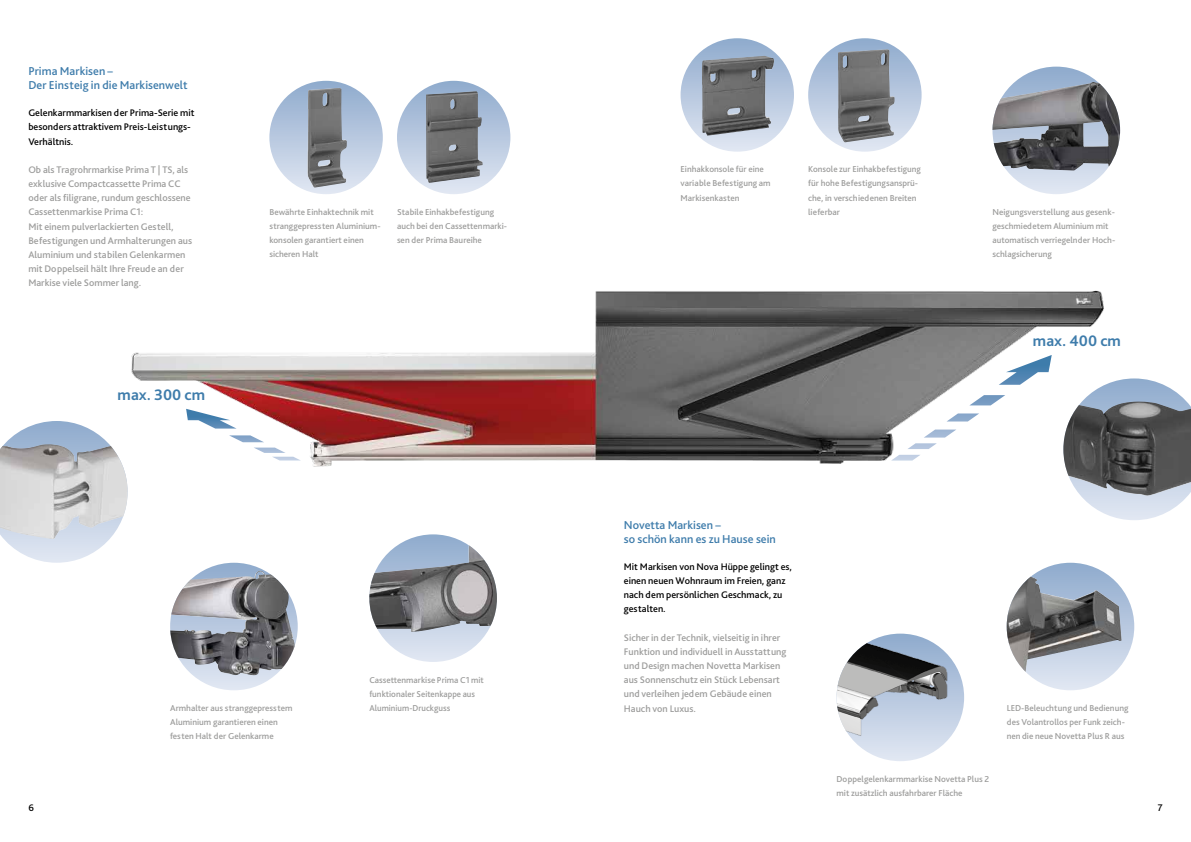
<style>
.page{position:relative;width:1191px;height:842px;background:#fff}
.page>*{position:absolute;margin:0;border:0;box-sizing:border-box;transform-origin:0 0}
.t1{font:700 16px "Bliss Pro";letter-spacing:.005em;color:#3e7cab}
.t2{font:500 12px/14.2px "Bliss Pro";letter-spacing:.005em;color:#3e7cab}
.t3{font:500 10px/14.2px "Bliss Pro";color:#9d9d9c}
.t4{font:500 10px/14.2px "Bliss Pro";color:#000}
.t5{font:500 9px/14.2px "Bliss Pro";color:#9d9d9c}
</style>
<div class="page">
<svg style="left:680px;top:38px;width:114px;height:114px;background:#b9c9e0"></svg>
<img style="left:702px;top:56px;width:72px;height:80px">
<svg style="left:369px;top:534px;width:128px;height:128px;background:#cbd6e8"></svg>
<img style="left:369px;top:545px;width:128px;height:87px">
<svg style="left:170px;top:563px;width:128px;height:127px"></svg>
<img style="left:170px;top:571px;width:125px;height:105px">
<div style="left:269px;top:81px;width:114px;height:113px;background:linear-gradient(to bottom,#90abcd,#e2e7f3);border-radius:57px"></div>
<img style="left:307px;top:88px;width:40px;height:100px">
<div style="left:397px;top:81px;width:113px;height:113px;background:linear-gradient(to bottom,#8fabcd,#e1e7f3);border-radius:57px"></div>
<img style="left:426px;top:91px;width:56px;height:92px">
<svg style="left:992px;top:67px;width:128px;height:127px;background:#c1cfe3"></svg>
<img style="left:992px;top:82px;width:128px;height:89px">
<svg style="left:1081px;top:378px;width:106px;height:142px"></svg>
<img style="left:1079px;top:402px;width:112px;height:94px">
<div style="left:808px;top:38px;width:113px;height:114px;background:linear-gradient(to bottom,#90abcd,#e2e8f3);border-radius:57px"></div>
<img style="left:837px;top:49px;width:57px;height:94px">
<svg style="left:4px;top:421px;width:106px;height:142px"></svg>
<img style="left:0;top:444px;width:128px;height:95px">
<img style="left:118px;top:290px;width:995px;height:204px">
<svg style="left:186px;top:409px;width:115px;height:51px"></svg>
<svg style="left:891px;top:355px;width:160px;height:105px"></svg>
<svg style="left:836px;top:634px;width:128px;height:127px;background:#cfdaea"></svg>
<img style="left:836px;top:634px;width:117px;height:109px">
<svg style="left:1006px;top:563px;width:128px;height:127px;background:#bdcde2"></svg>
<img style="left:1006px;top:576px;width:115px;height:96px">
<h2 class="t2" style="left:28px;top:64px;width:161px">Prima Markisen –<br>Der Einsteig in die Markisenwelt</h2>
<p class="t4" style="left:28px;top:106px;width:168px">Gelenkarmmarkisen der Prima-Serie mit besonders attraktivem Preis-Leistungs-<br>Verhältnis.</p>
<p class="t3" style="left:28px;top:162px;width:165px">Ob als Tragrohrmarkise Prima T | TS, als exklusive Compactcassette Prima CC oder als filigrane, rundum geschlossene Cassettenmarkise Prima C1:<br>Mit einem pulverlackierten Gestell, Befestigungen und Armhalterungen aus Aluminium und stabilen Gelenkarmen mit Doppelseil hält Ihre Freude an der Markise viele Sommer lang.</p>
<h1 class="t1" style="left:118px;top:385px;width:89px">max. 300 cm</h1>
<p class="t5" style="left:269px;top:204px;width:113px">Bewährte Einhaktechnik mit stranggepressten Aluminium&shy;konsolen garantiert einen sicheren Halt</p>
<p class="t5" style="left:397px;top:204px;width:112px">Stabile Einhakbefestigung auch bei den Cassettenmarki&shy;sen der Prima Baureihe</p>
<p class="t5" style="left:369px;top:672px;width:116px">Cassettenmarkise Prima C1 mit funktionaler Seitenkappe aus</p>
<p class="t5" style="left:170px;top:700px;width:124px">Armhalter aus stranggepresstem</p>
<p class="t5" style="left:369px;top:700px;width:82px">Aluminium-Druckguss</p>
<p class="t5" style="left:170px;top:715px;width:109px">Aluminium garantieren einen festen Halt der Gelenkarme</p>
<p class="t5" style="left:680px;top:162px;width:92px">Einhakkonsole für eine variable Befestigung am<br>Markisenkasten</p>
<p class="t5" style="left:808px;top:162px;width:114px">Konsole zur Einhakbefestigung für hohe Befestigungsansprü&shy;che, in verschiedenen Breiten lieferbar</p>
<p class="t5" style="left:992px;top:204px;width:124px">Neigungsverstellung aus gesenk&shy;geschmiedetem Aluminium mit automatisch verriegelnder Hoch&shy;schlagsicherung</p>
<h1 class="t1" style="left:1033px;top:331px;width:89px">max. 400 cm</h1>
<h2 class="t2" style="left:624px;top:517px;width:154px">Novetta Markisen –<br>so schön kann es zu Hause sein</h2>
<p class="t4" style="left:624px;top:559px;width:170px">Mit Markisen von Nova Hüppe gelingt es, einen neuen Wohnraum im Freien, ganz nach dem persönlichen Geschmack, zu gestalten.</p>
<p class="t3" style="left:624px;top:630px;width:164px">Sicher in der Technik, vielseitig in ihrer Funktion und individuell in Ausstattung und Design machen Novetta Markisen aus Sonnenschutz ein Stück Lebensart und verleihen jedem Gebäude einen Hauch von Luxus.</p>
<p class="t5" style="left:836px;top:771px;width:154px">Doppelgelenkarmmarkise Novetta Plus 2 mit zusätzlich ausfahrbarer Fläche</p>
<p class="t5" style="left:1006px;top:700px;width:123px">LED-Beleuchtung und Bedienung des Volantrollos per Funk zeich&shy;nen die neue Novetta Plus R aus</p>
<p class="t4" style="left:28px;top:800px;width:7px">6</p>
<p class="t4" style="left:1157px;top:800px;width:6px">7</p>
</div>
